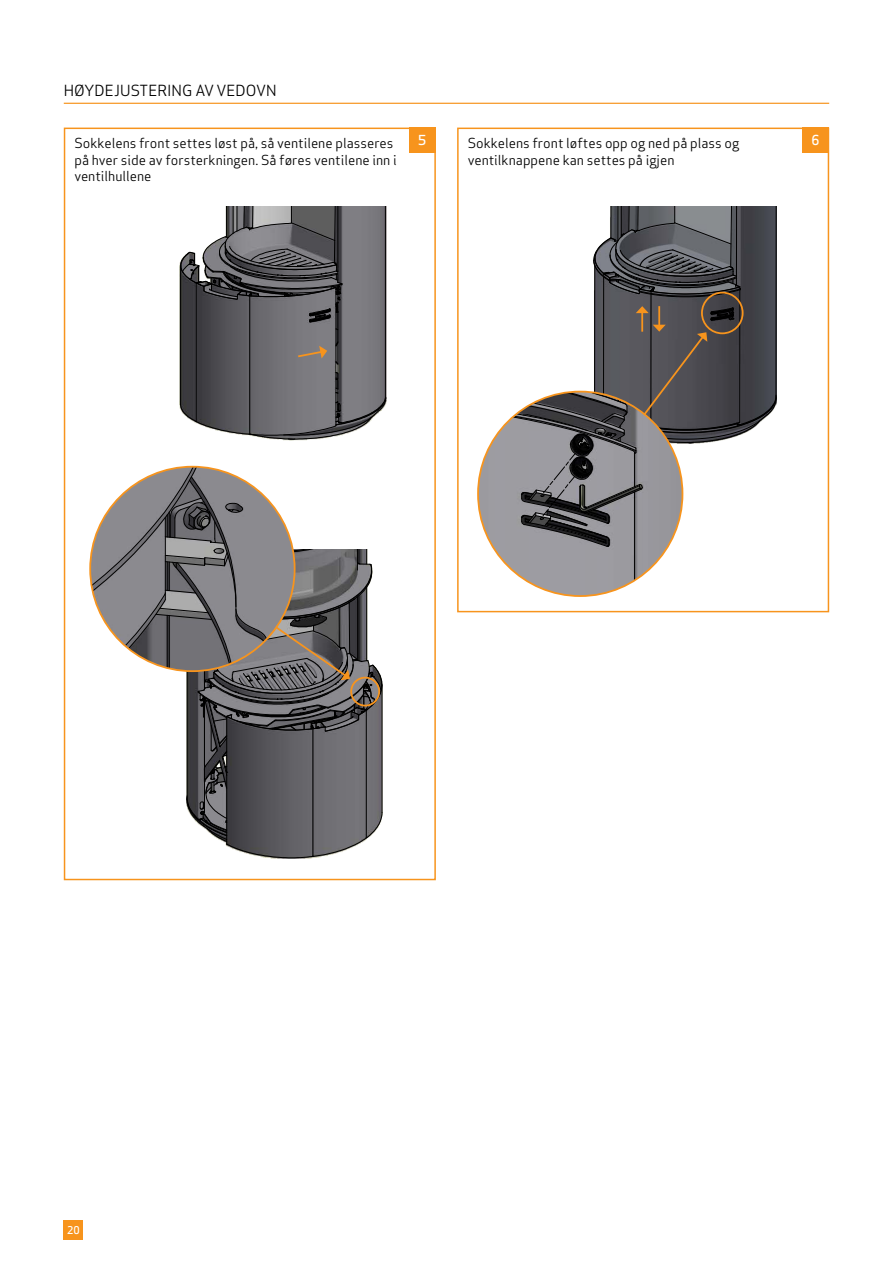
<style>
.page{position:relative;width:893px;height:1263px;background:#fff}
.page>*{position:absolute;margin:0;border:0;box-sizing:border-box;transform-origin:0 0}
.t1{font:15px "Apex Sans";color:#000}
.t2{font:13.5px/16.2px "Apex Sans";color:#000}
.t3{font:500 13.5px "Apex Sans";color:#fff}
.t4{font:500 10.5px "Apex Sans";color:#fff}
</style>
<div class="page">
<div style="left:64px;top:1220px;width:19px;height:20px;background:#f7941d"></div>
<svg style="left:593px;top:206px;width:184px;height:100px;background:#5b5c60"></svg>
<div style="left:64px;top:128px;width:372px;height:752px;border:2px solid #f7941d"></div>
<div style="left:802px;top:128px;width:27px;height:25px;background:#f7941d"></div>
<svg style="left:179px;top:206px;width:208px;height:235px;background:#717074"></svg>
<div style="left:457px;top:128px;width:372px;height:484px;border:2px solid #f7941d"></div>
<svg style="left:296px;top:346px;width:31px;height:12px"></svg>
<svg style="left:90px;top:467px;width:293px;height:391px"></svg>
<div style="left:701px;top:292px;width:43px;height:42px;border:2px solid #f7941d;border-radius:50%"></div>
<svg style="left:478px;top:306px;width:299px;height:290px"></svg>
<div style="left:409px;top:128px;width:27px;height:25px;background:#f7941d"></div>
<hr style="left:64px;top:103px;width:765px;height:1px;background:#f7941d">
<p class="t1" style="left:64px;top:79px;width:214px">HØYDEJUSTERING AV VEDOVN</p>
<p class="t2" style="left:74px;top:134px;width:324px">Sokkelens front settes løst på, så ventilene plasseres på hver side av forsterkningen. Så føres ventilene inn i ventilhullene</p>
<p class="t3" style="left:418px;top:128px;width:10px">5</p>
<p class="t2" style="left:468px;top:134px;width:273px">Sokkelens front løftes opp og ned på plass og ventilknappene kan settes på igjen</p>
<p class="t3" style="left:812px;top:128px;width:10px">6</p>
<p class="t4" style="left:67px;top:1221px;width:14px">20</p>
</div>
